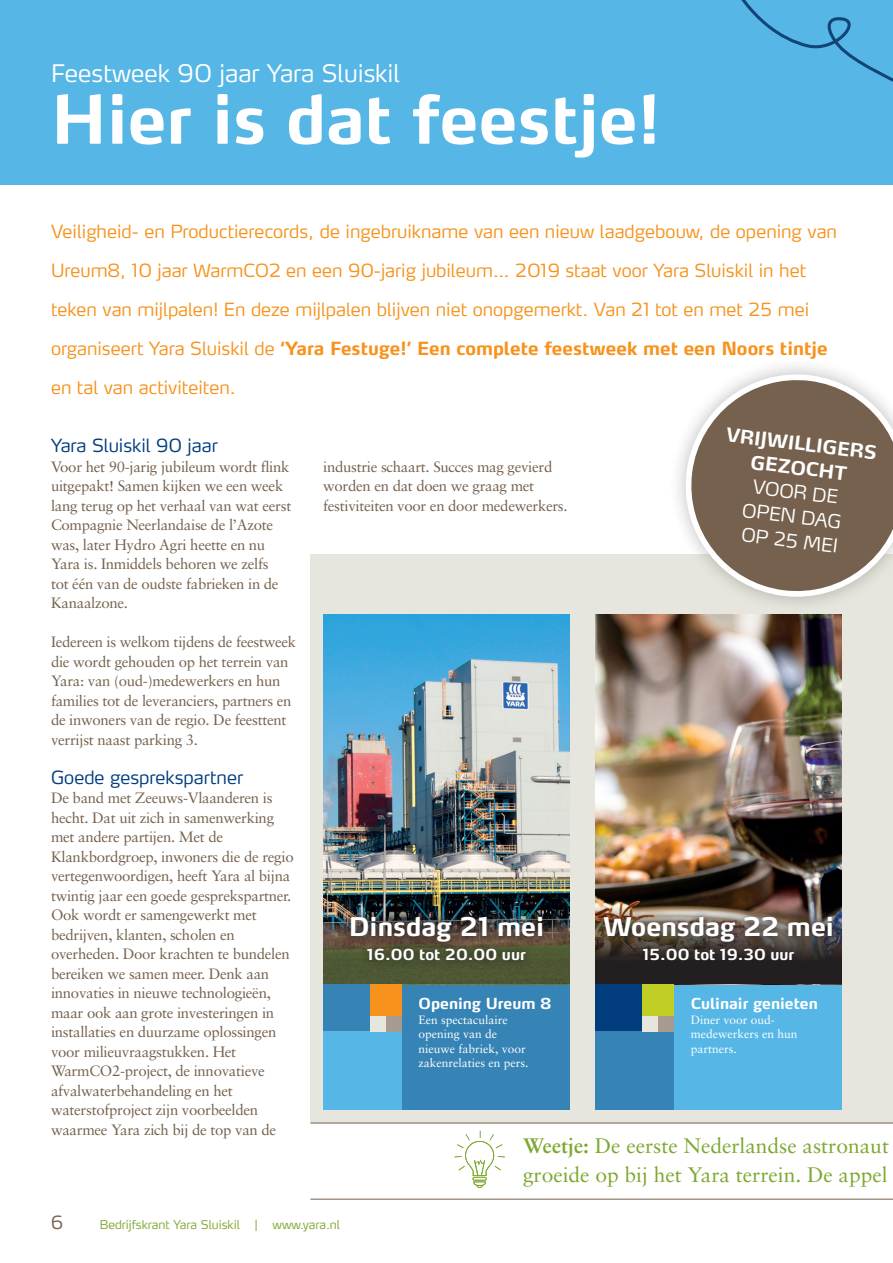
<style>
.page{position:relative;width:893px;height:1263px;background:#fff}
.page>*{position:absolute;margin:0;border:0;box-sizing:border-box;transform-origin:0 0}
.Kop_1{font:700 66px "Max LF";color:#fff}
.broodtekst{font:700 25.5px "Max LF";color:#fff}
.Kop_1-2{font:300 24px "Max LF";color:#fff}
.broodtekst-2{font:21px/28.5px "Sabon";color:#7da830}
.Kop_1-3{font:700 18.75px/24.3px "Max LF";color:#fff}
.Kop_1-4{font:300 18.75px "Max LF";color:#fff}
.intro{font:300 18px/39px "Max LF";color:#f7931d}
.broodtekst-3{font:300 18px "Max LF";color:#013d7d}
.tussenkop{font:300 18px "Max LF";color:#013d7d}
.t1{font:300 18px "Max LF";color:#75614d}
.broodtekst-4{font:15px/19.5px "Sabon";letter-spacing:-.02em;color:#75614d}
.broodtekst-5{font:700 15px "Max LF";color:#fff}
.broodtekst-6{font:12px/14.4px "Sabon";color:#fff}
.t2{font:300 12px "Max LF";color:#7da830}
.s1{font-weight:700}
.s2{font-weight:300}
</style>
<div class="page">
<div style="left:310px;top:554px;width:583px;height:569px;background:#e7e6de"></div>
<div style="left:0;top:0;width:893px;height:184px;background:#56b7e7"></div>
<div style="left:323px;top:984px;width:247px;height:126px;background:#3684b6"></div>
<div style="left:595px;top:984px;width:247px;height:126px;background:#56b7e7"></div>
<img style="left:323px;top:614px;width:247px;height:290px">
<img style="left:595px;top:614px;width:247px;height:290px">
<img style="left:323px;top:904px;width:247px;height:80px">
<img style="left:342px;top:908px;width:209px;height:61px">
<svg style="left:595px;top:904px;width:247px;height:80px;background:#302926"></svg>
<img style="left:596px;top:908px;width:245px;height:61px">
<div style="left:323px;top:1031px;width:79px;height:79px;background:#56b7e7"></div>
<div style="left:370px;top:984px;width:32px;height:32px;background:#f7931d"></div>
<div style="left:386px;top:1016px;width:16px;height:15px;background:#a79a8f"></div>
<div style="left:370px;top:1016px;width:16px;height:15px;background:#e7e6de"></div>
<div style="left:595px;top:984px;width:47px;height:47px;background:#013d7d"></div>
<div style="left:595px;top:1031px;width:79px;height:79px;background:#3684b6"></div>
<div style="left:642px;top:984px;width:32px;height:32px;background:#c1ce23"></div>
<div style="left:658px;top:1016px;width:16px;height:15px;background:#a79a8f"></div>
<div style="left:642px;top:1016px;width:16px;height:15px;background:#e7e6de"></div>
<div style="left:668px;top:357px;width:225px;height:257px;background:#231f20;opacity:.3"></div>
<svg style="left:676px;top:364px;width:217px;height:236px"></svg>
<svg style="left:741px;top:0;width:152px;height:82px"></svg>
<hr style="left:310px;top:1199px;width:583px;height:1px;background:#75614d">
<hr style="left:310px;top:1123px;width:583px;height:1px;background:#75614d">
<svg style="left:455px;top:1131px;width:50px;height:57px"></svg>
<p class="Kop_1-2" style="left:51px;top:58px;width:350px">Feestweek 90 jaar Yara Sluiskil</p>
<p class="Kop_1" style="left:51px;top:78px;width:611px">Hier is dat feestje!</p>
<p class="intro" style="left:51px;top:211px;width:787px">Veiligheid- en Productierecords, de ingebruikname van een nieuw laadgebouw, de opening van Ureum8, 10 jaar WarmCO2 en een 90-jarig jubileum… 2019 staat voor Yara Sluiskil in het teken van mijlpalen! En deze mijlpalen blijven niet onopgemerkt. Van 21 tot en met 25 mei organiseert Yara Sluiskil de <span class="s1">‘Yara Festuge!’ Een complete feestweek met een Noors tintje </span>en tal van activiteiten.</p>
<p class="tussenkop" style="left:51px;top:434px;width:168px">Yara Sluiskil 90 jaar</p>
<p class="broodtekst-4" style="left:51px;top:456px;width:242px">Voor het 90-jarig jubileum wordt flink uitgepakt! Samen kijken we een week lang terug op het verhaal van wat eerst Compagnie Neerlandaise de l’Azote was, later Hydro Agri heette en nu Yara is. Inmiddels behoren we zelfs<br>tot één van de oudste fabrieken in de Kanaalzone.</p>
<p class="broodtekst-4" style="left:51px;top:632px;width:247px">Iedereen is welkom tijdens de feestweek die wordt gehouden op het terrein van Yara: van (oud-)medewerkers en hun families tot de leveranciers, partners en de inwoners van de regio. De feesttent verrijst naast parking 3.</p>
<p class="broodtekst-3" style="left:51px;top:766px;width:194px">Goede gesprekspartner</p>
<p class="broodtekst-4" style="left:51px;top:788px;width:244px">De band met Zeeuws-Vlaanderen is hecht. Dat uit zich in samenwerking met andere partijen. Met de Klankbordgroep, inwoners die de regio vertegenwoordigen, heeft Yara al bijna twintig jaar een goede gesprekspartner.<br>Ook wordt er samengewerkt met bedrijven, klanten, scholen en overheden. Door krachten te bundelen bereiken we samen meer. Denk aan innovaties in nieuwe technologieën, maar ook aan grote investeringen in installaties en duurzame oplossingen voor milieuvraagstukken. Het WarmCO2-project, de innovatieve afvalwaterbehandeling en het waterstofproject zijn voorbeelden waarmee Yara zich bij de top van de</p>
<p class="broodtekst-4" style="left:323px;top:456px;width:246px">industrie schaart. Succes mag gevierd worden en dat doen we graag met festiviteiten voor en door medewerkers.</p>
<p class="Kop_1-3" style="left:728px;top:422px;width:153px;rotate:7deg">VRIJWILLIGERS</p>
<p class="Kop_1-3" style="left:752px;top:449px;width:98px;rotate:7deg">GEZOCHT<br><span class="s2">VOOR DE</span></p>
<p class="Kop_1-4" style="left:744px;top:498px;width:101px;rotate:7deg">OPEN DAG</p>
<p class="Kop_1-4" style="left:743px;top:522px;width:99px;rotate:7deg">OP 25 MEI</p>
<p class="broodtekst" style="left:349px;top:911px;width:197px">Dinsdag 21 mei</p>
<p class="broodtekst-5" style="left:367px;top:945px;width:160px">16.00 tot 20.00 uur</p>
<p class="broodtekst-5" style="left:419px;top:994px;width:134px">Opening Ureum 8</p>
<p class="broodtekst-6" style="left:419px;top:1012px;width:112px">Een spectaculaire opening van de nieuwe fabriek, voor zakenrelaties en pers.</p>
<p class="broodtekst" style="left:603px;top:911px;width:232px">Woensdag 22 mei</p>
<p class="broodtekst-5" style="left:643px;top:945px;width:153px">15.00 tot 19.30 uur</p>
<p class="broodtekst-5" style="left:691px;top:994px;width:129px">Culinair genieten</p>
<p class="broodtekst-6" style="left:691px;top:1012px;width:108px">Diner voor oud&shy;medewerkers en hun partners.</p>
<p class="broodtekst-2" style="left:523px;top:1131px;width:367px"><span class="s1">Weetje:</span> De eerste Nederlandse astronaut groeide op bij het Yara terrein. De appel</p>
<p class="t1" style="left:51px;top:1211px;width:14px">6</p>
<p class="t2" style="left:100px;top:1217px;width:242px">Bedrijfskrant Yara Sluiskil | www.yara.nl</p>
</div>
